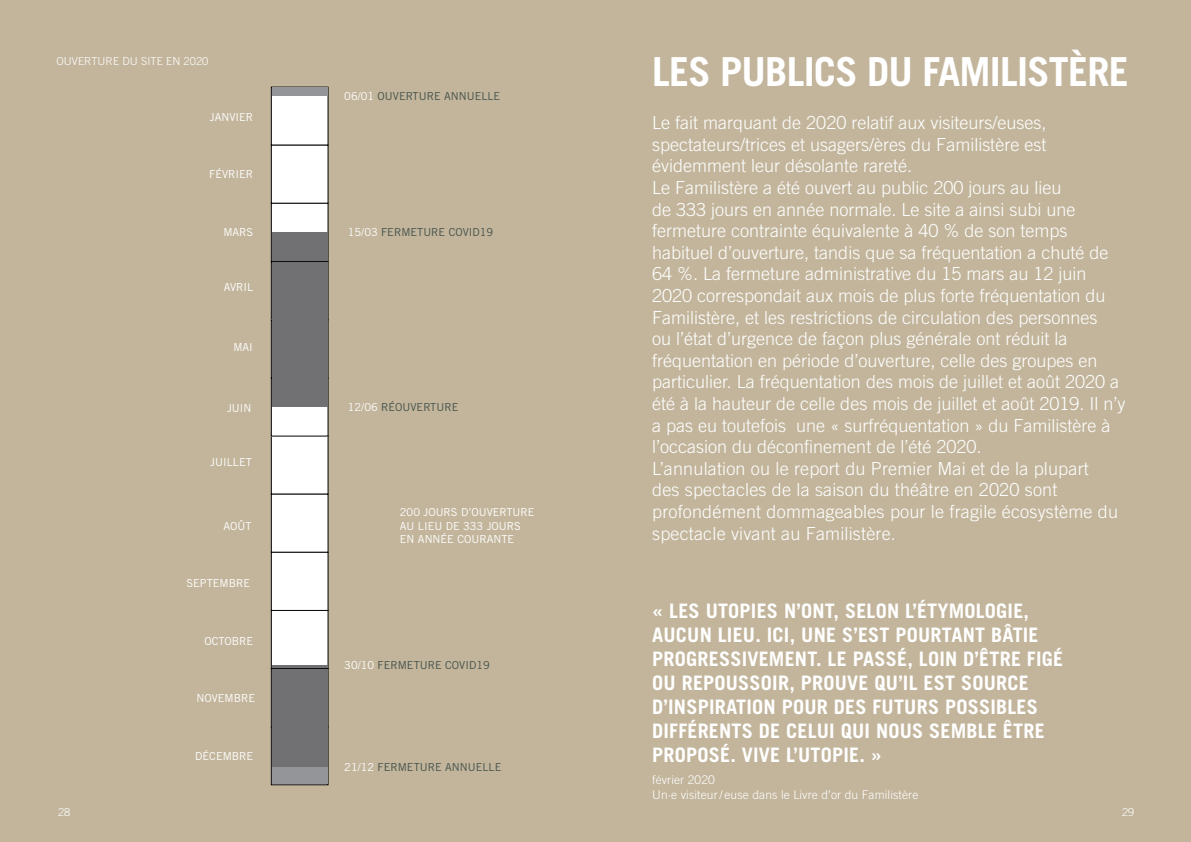
<style>
.page{position:relative;width:1191px;height:842px;background:#fff}
.page>*{position:absolute;margin:0;border:0;box-sizing:border-box;transform-origin:0 0}
.t1{font:700 40px "Trade Gothic LT Std";letter-spacing:-.02em;color:#fff}
.t2{font:700 20px/24px "Trade Gothic LT Std";letter-spacing:.01em;color:#fff}
.t3{font:300 18px/21.6px "Trade Gothic LT Std";color:#fff}
.t4{font:300 12px/15.7px "Trade Gothic LT Std";letter-spacing:.01em;color:#fff}
.t5{font:11px/13.2px "Trade Gothic LT Std";color:#fff}
.t6{font:11px "Trade Gothic LT Std";color:#44514b}
.t7{font:300 11px "Trade Gothic LT Std";letter-spacing:.01em;color:#fff}
.s1{color:#fff}
</style>
<div class="page">
<div style="left:0;top:0;width:595px;height:842px;background:#c2b59b"></div>
<div style="left:596px;top:0;width:595px;height:842px;background:#c2b59b"></div>
<div style="left:271px;top:87px;width:57px;height:58px;background:#fff"></div>
<div style="left:271px;top:87px;width:57px;height:59px;border:1px solid #000"></div>
<div style="left:271px;top:261px;width:57px;height:59px;border:1px solid #000"></div>
<div style="left:271px;top:436px;width:57px;height:58px;background:#fff"></div>
<div style="left:271px;top:436px;width:57px;height:59px;border:1px solid #000"></div>
<div style="left:271px;top:610px;width:57px;height:58px;background:#fff"></div>
<div style="left:271px;top:610px;width:57px;height:59px;border:1px solid #000"></div>
<div style="left:271px;top:145px;width:57px;height:58px;background:#fff"></div>
<div style="left:271px;top:145px;width:57px;height:59px;border:1px solid #000"></div>
<div style="left:271px;top:319px;width:57px;height:59px;border:1px solid #000"></div>
<div style="left:271px;top:494px;width:57px;height:58px;background:#fff"></div>
<div style="left:271px;top:494px;width:57px;height:59px;border:1px solid #000"></div>
<div style="left:271px;top:668px;width:57px;height:59px;border:1px solid #000"></div>
<div style="left:271px;top:203px;width:57px;height:58px;background:#fff"></div>
<div style="left:271px;top:203px;width:57px;height:59px;border:1px solid #000"></div>
<div style="left:271px;top:378px;width:57px;height:58px;background:#fff"></div>
<div style="left:271px;top:377px;width:57px;height:60px;border:1px solid #000"></div>
<div style="left:271px;top:552px;width:57px;height:58px;background:#fff"></div>
<div style="left:271px;top:552px;width:57px;height:59px;border:1px solid #000"></div>
<div style="left:271px;top:726px;width:57px;height:59px;border:1px solid #000"></div>
<div style="left:272px;top:232px;width:55px;height:29px;background:#717073"></div>
<div style="left:272px;top:262px;width:55px;height:57px;background:#717073"></div>
<div style="left:272px;top:320px;width:55px;height:57px;background:#717073"></div>
<div style="left:272px;top:669px;width:55px;height:57px;background:#717073"></div>
<div style="left:272px;top:727px;width:56px;height:40px;background:#717073"></div>
<div style="left:272px;top:378px;width:55px;height:29px;background:#717073"></div>
<div style="left:272px;top:88px;width:55px;height:8px;background:#939598"></div>
<div style="left:272px;top:767px;width:56px;height:17px;background:#939598"></div>
<hr style="left:272px;top:665px;width:56px;height:3px;background:#717073">
<p class="t7" style="left:56px;top:54px;width:154px">ouvertur e du site en 2020</p>
<p class="t5" style="left:210px;top:110px;width:32px">JANVIER</p>
<p class="t5" style="left:209px;top:168px;width:46px">FÉVRIER</p>
<p class="t5" style="left:223px;top:226px;width:30px">MARS</p>
<p class="t5" style="left:224px;top:280px;width:28px">AVRIL</p>
<p class="t5" style="left:233px;top:340px;width:15px">MAI</p>
<p class="t5" style="left:227px;top:402px;width:26px">JUIN</p>
<p class="t5" style="left:210px;top:456px;width:43px">JUILLET</p>
<p class="t5" style="left:223px;top:519px;width:30px">AOÛT</p>
<p class="t5" style="left:186px;top:576px;width:65px">SEPTEMBRE</p>
<p class="t5" style="left:204px;top:634px;width:8px">OCTO</p>
<p class="t5" style="left:232px;top:634px;width:15px">BRE</p>
<p class="t5" style="left:196px;top:691px;width:52px">NOVEMBRE</p>
<p class="t7" style="left:58px;top:805px;width:14px">28</p>
<p class="t5" style="left:195px;top:749px;width:52px">DÉCEM BRE</p>
<p class="t6" style="left:344px;top:89px;width:158px"><span class="s1">06/01</span> OUVERTURE ANNUELLE</p>
<p class="t6" style="left:348px;top:226px;width:147px"><span class="s1">15/03</span> FERM ETURE COVID19</p>
<p class="t6" style="left:348px;top:400px;width:112px"><span class="s1">12/06</span> RÉOUVERTURE</p>
<p class="t5" style="left:400px;top:506px;width:136px">200 JOURS D’OUVERTURE<br>AU LIEU DE 333 JOURS<br>EN ANNÉE COURANTE</p>
<p class="t6" style="left:344px;top:658px;width:147px"><span class="s1">30/10</span> FERM ETURE COVID19</p>
<p class="t6" style="left:344px;top:761px;width:159px"><span class="s1">21/12</span> FERMETURE ANNUELLE</p>
<h1 class="t1" style="left:652px;top:47px;width:19px">LES</h1>
<h1 class="t1" style="left:720px;top:47px;width:410px">PUBLICS DU FAMILISTÈRE</h1>
<p class="t3" style="left:652px;top:112px;width:475px">Le fait marquant de 2020 relatif aux visiteurs/euses, spectateurs/trices et usagers/ères du Familistère est évidemment leur désolante rareté.<br>Le Familistère a été ouvert au public 200 jours au lieu<br>de 333 jours en année normale. Le site a ainsi subi une fermeture contrainte équivalente à 40 % de son temps habituel d’ouverture, tandis que sa fréquentation a chuté de 64 %. La fermeture administrative du 15 mars au 12 juin 2020 correspondait aux mois de plus forte fréquentation du Familistère, et les restrictions de circulation des personnes<br>ou l’état d’urgence de façon plus générale ont réduit la fréquentation en période d’ouverture, celle des groupes en particulier. La fréquentation des mois de juillet et août 2020 a été à la hauteur de celle des mois de juillet et août 2019. Il n’y a pas eu toutefois une « surfréquentation » du Familistère à l’occasion du déconfinement de l’été 2020.<br>L’annulation ou le report du Premier Mai et de la plupart<br>des spectacles de la saison du théâtre en 2020 sont profondément dommageables pour le fragile écosystème du spectacle vivant au Familistère.</p>
<p class="t2" style="left:652px;top:599px;width:412px">« LES UTOPIES N’ONT, SELON L’ÉTYMOLOGIE, AUCUN LIEU. ICI, UNE S’EST POURTANT BÂTIE PROGRESSIVEMENT. LE PASSÉ, LOIN D’ÊTRE FIGÉ OU REPOUSSOIR, PROUVE QU’IL EST SOURCE D’INSPIRATION POUR DES FUTURS POSSIBLES DIFFÉRENTS DE CELUI QUI NOUS SEMBLE ÊTRE PROPOSÉ. VIVE L’UTOPIE. »</p>
<p class="t4" style="left:652px;top:771px;width:268px">février 2020<br>Un·e visiteur/ euse dans le Livre d’or du Familistère</p>
<p class="t7" style="left:1122px;top:805px;width:14px">29</p>
</div>
